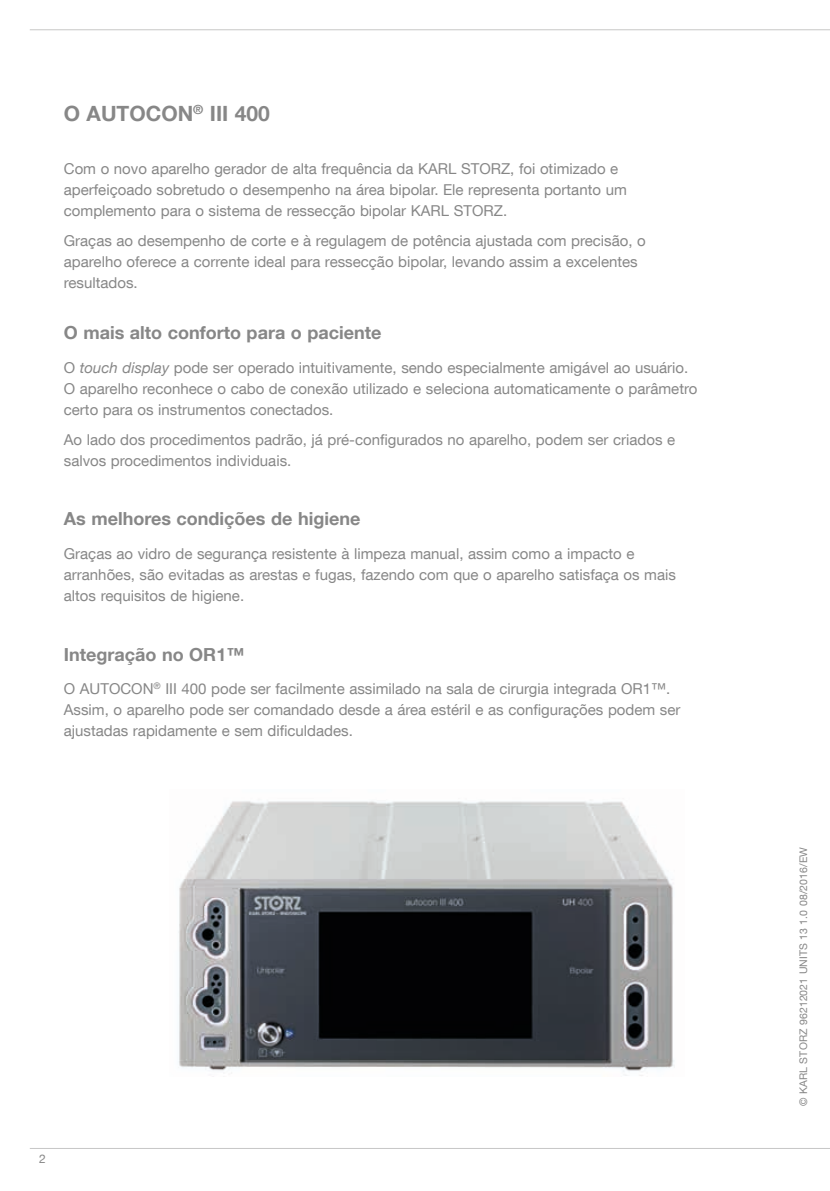
<style>
.page{position:relative;width:830px;height:1191px;background:#fff}
.page>*{position:absolute;margin:0;border:0;box-sizing:border-box;transform-origin:0 0}
.t1{font:700 21px "KS Helvetica Neue";color:#878787}
.t2{font:700 18px "KS Helvetica Neue";color:#878787}
.t3{font:15px/21px "KS Helvetica Neue";color:#878787}
.t4{font:12px "KS Helvetica Neue";color:#878787}
.t5{font:10.5px "KS Helvetica Neue";letter-spacing:.01em;color:#878787}
.s1{font-style:italic}
</style>
<div class="page">
<hr style="left:30px;top:1148px;width:799px;height:1px;background:#c7c7c6">
<hr style="left:30px;top:29px;width:799px;height:1px;background:#c7c7c6">
<img style="left:179px;top:801px;width:495px;height:276px">
<h1 class="t1" style="left:64px;top:101px;width:207px">O AUTOCON<sup>®</sup> III 400</h1>
<p class="t3" style="left:64px;top:158px;width:564px">Com o novo aparelho gerador de alta frequência da KARL STORZ, foi otimizado e aperfeiçoado sobretudo o desempenho na área bipolar. Ele representa portanto um complemento para o sistema de ressecção bipolar KARL STORZ.</p>
<p class="t3" style="left:64px;top:229px;width:583px">Graças ao desempenho de corte e à regulagem de potência ajustada com precisão, o aparelho oferece a corrente ideal para ressecção bipolar, levando assim a excelentes resultados.</p>
<p class="t2" style="left:64px;top:321px;width:319px">O mais alto conforto para o paciente</p>
<p class="t3" style="left:64px;top:357px;width:634px">O <span class="s1">touch display</span> pode ser operado intuitivamente, sendo especialmente amigável ao usuário.<br>O aparelho reconhece o cabo de conexão utilizado e seleciona automaticamente o parâmetro certo para os instrumentos conectados.</p>
<p class="t3" style="left:64px;top:428px;width:612px">Ao lado dos procedimentos padrão, já pré-configurados no aparelho, podem ser criados e salvos procedimentos individuais.</p>
<p class="t2" style="left:64px;top:507px;width:298px">As melhores condições de higiene</p>
<p class="t3" style="left:64px;top:543px;width:613px">Graças ao vidro de segurança resistente à limpeza manual, assim como a impacto e arranhões, são evitadas as arestas e fugas, fazendo com que o aparelho satisfaça os mais altos requisitos de higiene.</p>
<p class="t2" style="left:64px;top:643px;width:182px">Integração no OR1™</p>
<p class="t3" style="left:64px;top:678px;width:618px">O AUTOCON<sup>®</sup> III 400 pode ser facilmente assimilado na sala de cirurgia integrada OR1™.<br>Assim, o aparelho pode ser comandado desde a área estéril e as configurações podem ser ajustadas rapidamente e sem dificuldades.</p>
<p class="t4" style="left:39px;top:1151px;width:8px">2</p>
<p class="t5" style="left:796px;top:1106px;width:260px;rotate:-90deg">© KARL STORZ 96212021 UNITS 13 1.0 08/2016/EW</p>
</div>
